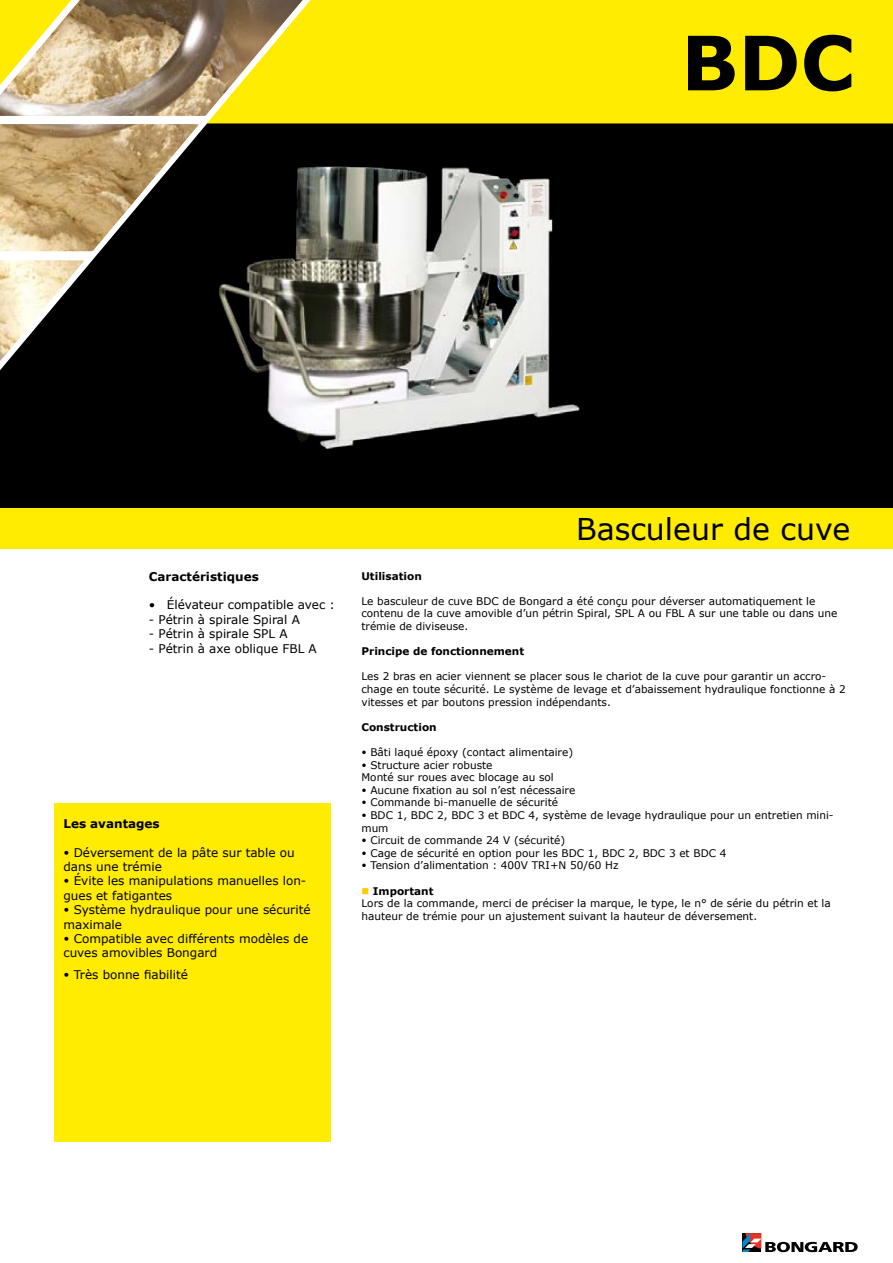
<style>
.page{position:relative;width:893px;height:1263px;background:#fff}
.page>*{position:absolute;margin:0;border:0;box-sizing:border-box;transform-origin:0 0}
.t1{font:700 75px "Verdana";color:#000}
.t2{font:30px "Verdana";color:#000}
.t3{font:12px/14.4px "Verdana";color:#000}
.t4{font:700 12px "Verdana";color:#000}
.t5{font:10.5px/12.6px "Verdana";color:#000}
.t6{font:700 10.5px "Verdana";color:#000}
.s1{font-family:"Arial";font-weight:900}
.s2{color:#fecb00}
.s3{font-weight:700}
</style>
<div class="page">
<div style="left:0;top:123px;width:893px;height:402px;background:#000"></div>
<div style="left:0;top:508px;width:893px;height:41px;background:#ffec00"></div>
<div style="left:317px;top:0;width:576px;height:123px;background:#ffec00"></div>
<svg style="left:0;top:0;width:317px;height:370px"></svg>
<div style="left:54px;top:804px;width:276px;height:338px;background:#ffec00"></div>
<img style="left:217px;top:142px;width:363px;height:307px">
<svg style="left:742px;top:1233px;width:116px;height:19px"></svg>
<h1 class="t1" style="left:681px;top:10px;width:175px">BDC</h1>
<p class="t4" style="left:149px;top:568px;width:111px">Caractéristiques</p>
<p class="t3" style="left:149px;top:598px;width:188px">• Élévateur compatible avec :</p>
<p class="t3" style="left:149px;top:612px;width:153px">- Pétrin à spirale Spiral A</p>
<p class="t3" style="left:149px;top:627px;width:140px">- Pétrin à spirale SPL A</p>
<p class="t3" style="left:149px;top:641px;width:170px">- Pétrin à axe oblique FBL A</p>
<p class="t4" style="left:63px;top:815px;width:98px">Les avantages</p>
<p class="t3" style="left:63px;top:845px;width:233px"><span class="s1">•</span> Déversement de la pâte sur table ou dans une trémie</p>
<p class="t3" style="left:63px;top:874px;width:244px"><span class="s1">•</span> Évite les manipulations manuelles lon&shy;gues et fatigantes</p>
<p class="t3" style="left:63px;top:902px;width:249px"><span class="s1">•</span> Système hydraulique pour une sécurité maximale</p>
<p class="t3" style="left:63px;top:931px;width:246px"><span class="s1">•</span> Compatible avec différents modèles de cuves amovibles Bongard</p>
<p class="t3" style="left:63px;top:967px;width:126px"><span class="s1">•</span> Très bonne fiabilité</p>
<h2 class="t2" style="left:576px;top:508px;width:276px">Basculeur de cuve</h2>
<p class="t6" style="left:361px;top:568px;width:62px">Utilisation</p>
<p class="t5" style="left:361px;top:594px;width:477px">Le basculeur de cuve BDC de Bongard a été conçu pour déverser automatiquement le contenu de la cuve amovible d’un pétrin Spiral, SPL A ou FBL A sur une table ou dans une trémie de diviseuse.</p>
<p class="t6" style="left:361px;top:644px;width:164px">Principe de fonctionnement</p>
<p class="t5" style="left:361px;top:670px;width:486px">Les 2 bras en acier viennent se placer sous le chariot de la cuve pour garantir un accro&shy;chage en toute sécurité. Le système de levage et d’abaissement hydraulique fonctionne à 2 vitesses et par boutons pression indépendants.</p>
<p class="t6" style="left:361px;top:719px;width:77px">Construction</p>
<p class="t5" style="left:361px;top:746px;width:213px"><span class="s1">•</span> Bâti laqué époxy (contact alimentaire)</p>
<p class="t5" style="left:361px;top:758px;width:194px"><span class="s1">•</span> Structure acier robuste<br>Monté sur roues avec blocage au sol</p>
<p class="t5" style="left:361px;top:783px;width:215px"><span class="s1">•</span> Aucune fixation au sol n’est nécessaire</p>
<p class="t5" style="left:361px;top:796px;width:198px"><span class="s1">•</span> Commande bi-manuelle de sécurité</p>
<p class="t5" style="left:361px;top:809px;width:474px"><span class="s1">•</span> BDC 1, BDC 2, BDC 3 et BDC 4, système de levage hydraulique pour un entretien mini&shy;mum</p>
<p class="t5" style="left:361px;top:834px;width:205px"><span class="s1">•</span> Circuit de commande 24 V (sécurité)</p>
<p class="t5" style="left:361px;top:846px;width:366px"><span class="s1">•</span> Cage de sécurité en option pour les BDC 1, BDC 2, BDC 3 et BDC 4</p>
<p class="t5" style="left:361px;top:859px;width:259px"><span class="s1">•</span> Tension d’alimentation : 400V TRI+N 50/60 Hz</p>
<p class="t5" style="left:361px;top:884px;width:471px"><span class="s2">■</span> <span class="s3">Important<br></span>Lors de la commande, merci de préciser la marque, le type, le n° de série du pétrin et la hauteur de trémie pour un ajustement suivant la hauteur de déversement.</p>
</div>
